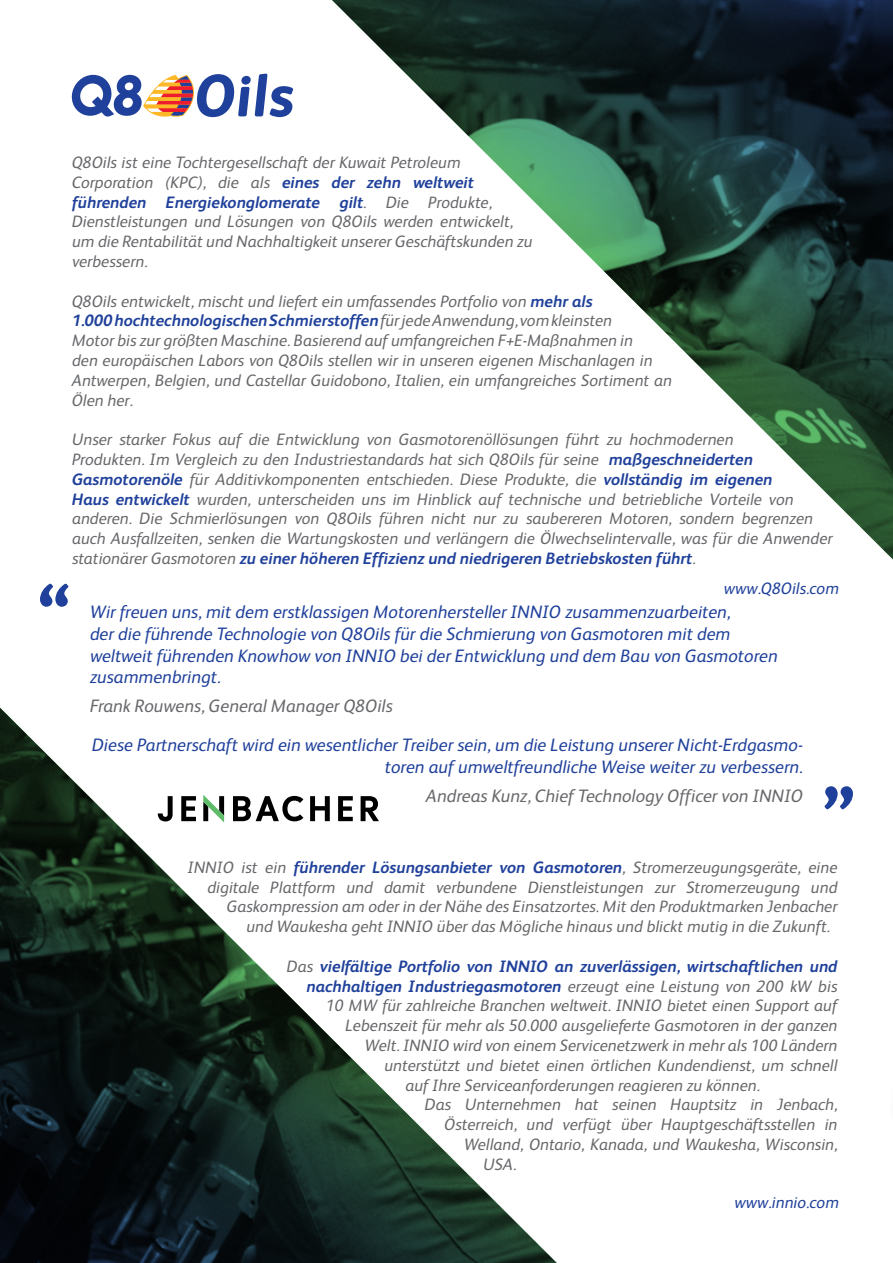
<style>
.page{position:relative;width:893px;height:1263px;background:#fff}
.page>*{position:absolute;margin:0;border:0;box-sizing:border-box;transform-origin:0 0}
.t1{font:800 75px "FS Albert";color:#20419b}
.t2{font:italic 18px/21.6px "FS Albert";color:#20419b}
.t3{font:italic 18px "FS Albert";color:#67686b}
.t4{font:italic 16.5px/19.8px "FS Albert";color:#67686b}
.t5{font:italic 700 16.5px "FS Albert";color:#20419b}
.t6{font:italic 16.5px "FS Albert";color:#20419b}
.s1{font-weight:700;color:#20419b}
.s2{font-weight:400;color:#67686b}
</style>
<div class="page">
<img style="left:332px;top:0;width:561px;height:559px">
<img style="left:0;top:708px;width:557px;height:555px">
<svg style="left:233px;top:796px;width:70px;height:25px"></svg>
<svg style="left:310px;top:796px;width:20px;height:25px"></svg>
<svg style="left:338px;top:796px;width:15px;height:25px"></svg>
<svg style="left:361px;top:796px;width:18px;height:25px"></svg>
<svg style="left:181px;top:796px;width:15px;height:25px"></svg>
<svg style="left:158px;top:796px;width:15px;height:25px"></svg>
<svg style="left:203px;top:795px;width:21px;height:27px"></svg>
<svg style="left:71px;top:74px;width:222px;height:44px"></svg>
<p class="t4" style="left:72px;top:152px;width:462px">Q8Oils ist eine Tochtergesellschaft der Kuwait Petroleum Corporation (KPC), die als <span class="s1">eines der zehn weltweit führenden Energiekonglomerate gilt</span>. Die Produkte, Dienstleistungen und Lösungen von Q8Oils werden entwickelt, um die Rentabilität und Nachhaltigkeit unserer Geschäftskunden zu verbessern.</p>
<p class="t4" style="left:72px;top:291px;width:601px">Q8Oils entwickelt, mischt und liefert ein umfassendes Portfolio von <span class="s1">mehr als<br>1.000 hochtechnologischen Schmierstoffen</span> für jede Anwendung, vom kleinsten<br>Motor bis zur größten Maschine. Basierend auf umfangreichen F+E-Maßnahmen in<br>den europäischen Labors von Q8Oils stellen wir in unseren eigenen Mischanlagen in Antwerpen, Belgien, und Castellar Guidobono, Italien, ein umfangreiches Sortiment an Ölen her.</p>
<p class="t4" style="left:72px;top:430px;width:762px">Unser starker Fokus auf die Entwicklung von Gasmotorenöllösungen führt zu hochmodernen<br>Produkten. Im Vergleich zu den Industriestandards hat sich Q8Oils für seine <span class="s1">maßgeschneiderten Gasmotorenöle</span> für Additivkomponenten entschieden. Diese Produkte, die <span class="s1">vollständig im eigenen<br>Haus entwickelt</span> wurden, unterscheiden uns im Hinblick auf technische und betriebliche Vorteile von anderen. Die Schmierlösungen von Q8Oils führen nicht nur zu saubereren Motoren, sondern begrenzen auch Ausfallzeiten, senken die Wartungskosten und verlängern die Ölwechselintervalle, was für die Anwender stationärer Gasmotoren <span class="s1">zu einer höheren Effizienz und niedrigeren Betriebskosten führt</span>.</p>
<p class="t6" style="left:724px;top:579px;width:117px">www.Q8Oils.com</p>
<h1 class="t1" style="left:36px;top:567px;width:38px">“</h1>
<p class="t2" style="left:90px;top:601px;width:689px">Wir freuen uns, mit dem erstklassigen Motorenhersteller INNIO zusammenzuarbeiten,<br>der die führende Technologie von Q8Oils für die Schmierung von Gasmotoren mit dem weltweit führenden Knowhow von INNIO bei der Entwicklung und dem Bau von Gasmotoren zusammenbringt.</p>
<p class="t3" style="left:90px;top:696px;width:304px">Frank Rouwens, General Manager Q8Oils</p>
<p class="t2" style="left:92px;top:734px;width:712px;text-align:right">Diese Partnerschaft wird ein wesentlicher Treiber sein, um die Leistung unserer Nicht-Erdgasmo&shy;toren auf umweltfreundliche Weise weiter zu verbessern.</p>
<p class="t3" style="left:426px;top:786px;width:378px">Andreas Kunz, Chief Technology Officer von INNIO</p>
<h1 class="t1" style="left:857px;top:826px;width:38px;rotate:-180deg">“</h1>
<p class="t4" style="left:188px;top:857px;width:651px">INNIO ist ein <span class="s1">führender Lösungsanbieter von Gasmotoren</span>, Stromerzeugungsgeräte, eine</p>
<p class="t4" style="left:207px;top:877px;width:632px">digitale Plattform und damit verbundene Dienstleistungen zur Stromerzeugung und</p>
<p class="t4" style="left:227px;top:897px;width:612px">Gaskompression am oder in der Nähe des Einsatzortes. Mit den Produktmarken Jenbacher</p>
<p class="t4" style="left:246px;top:916px;width:585px">und Waukesha geht INNIO über das Mögliche hinaus und blickt mutig in die Zukunft.</p>
<p class="t5" style="left:287px;top:956px;width:552px"><span class="s2">Das</span> vielfältige Portfolio von INNIO an zuverlässigen, wirtschaftlichen und</p>
<p class="t5" style="left:306px;top:976px;width:532px">nachhaltigen Industriegasmotoren <span class="s2">erzeugt eine Leistung von 200 kW bis</span></p>
<p class="t4" style="left:326px;top:996px;width:513px">10 MW für zahlreiche Branchen weltweit. INNIO bietet einen Support auf</p>
<p class="t4" style="left:345px;top:1015px;width:493px">Lebenszeit für mehr als 50.000 ausgelieferte Gasmotoren in der ganzen</p>
<p class="t4" style="left:365px;top:1035px;width:474px">Welt. INNIO wird von einem Servicenetzwerk in mehr als 100 Ländern</p>
<p class="t4" style="left:384px;top:1055px;width:455px">unterstützt und bietet einen örtlichen Kundendienst, um schnell</p>
<p class="t4" style="left:405px;top:1075px;width:356px">auf Ihre Serviceanforderungen reagieren zu können.</p>
<p class="t4" style="left:425px;top:1095px;width:414px">Das Unternehmen hat seinen Hauptsitz in Jenbach,</p>
<p class="t4" style="left:444px;top:1114px;width:394px">Österreich, und verfügt über Hauptgeschäftsstellen in</p>
<p class="t4" style="left:464px;top:1134px;width:375px">Welland, Ontario, Kanada, und Waukesha, Wisconsin,</p>
<p class="t4" style="left:483px;top:1154px;width:35px">USA.</p>
<p class="t6" style="left:734px;top:1193px;width:106px">www.innio.com</p>
</div>
